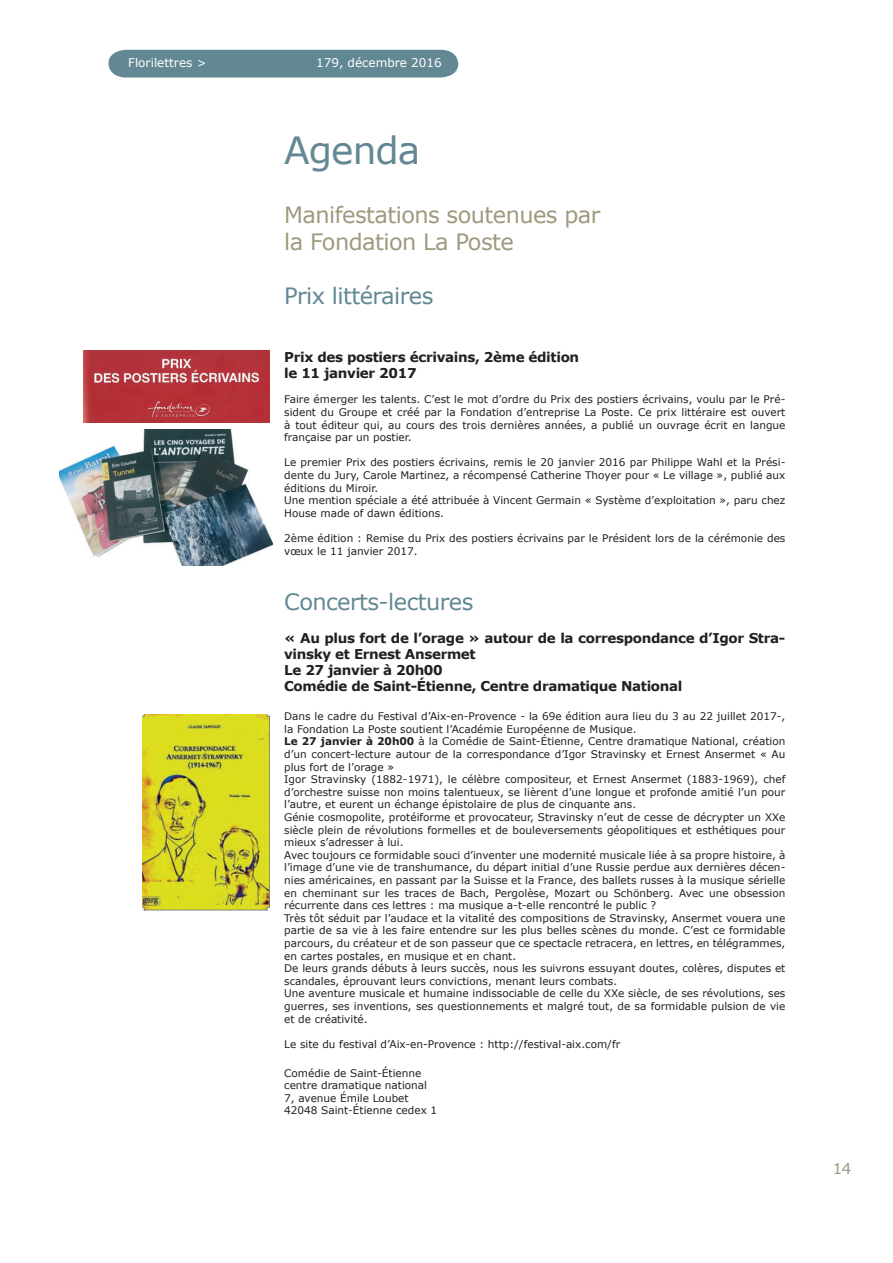
<style>
.page{position:relative;width:893px;height:1263px;background:#fff}
.page>*{position:absolute;margin:0;border:0;box-sizing:border-box;transform-origin:0 0}
.t1{font:37.5px "Verdana";letter-spacing:-.025em;color:#628893}
.t2{font:22.5px/27px "Verdana";letter-spacing:-.025em;color:#9f997e}
.t3{font:22.5px "Verdana";letter-spacing:-.025em;color:#628893}
.t4{font:15px "Verdana";color:#9f997e}
.t5{font:700 13.5px/16.2px "Verdana";letter-spacing:-.025em;color:#231f20}
.t6{font:12px "Verdana";color:#fff}
.t7{font:10.5px/12.6px "Verdana";color:#231f20}
.s1{font-weight:700}
</style>
<div class="page">
<div style="left:108px;top:50px;width:350px;height:28px;background:#628893"></div>
<img style="left:59px;top:429px;width:213px;height:136px">
<img style="left:84px;top:351px;width:186px;height:71px">
<img style="left:142px;top:714px;width:127px;height:196px">
<p class="t6" style="left:128px;top:55px;width:80px">Florilettres &gt;</p>
<p class="t6" style="left:316px;top:55px;width:127px">179, décembre 2016</p>
<h1 class="t1" style="left:284px;top:126px;width:138px">Agenda</h1>
<h2 class="t2" style="left:284px;top:201px;width:318px">Manifestations soutenues par la Fondation La Poste</h2>
<h2 class="t3" style="left:284px;top:282px;width:151px">Prix littéraires</h2>
<p class="t5" style="left:284px;top:348px;width:296px">Prix des postiers écrivains, 2ème édition le 11 janvier 2017</p>
<p class="t7" style="left:284px;top:393px;width:503px;text-align:justify">Faire émerger les talents. C’est le mot d’ordre du Prix des postiers écrivains, voulu par le Pré&shy;sident du Groupe et créé par la Fondation d’entreprise La Poste. Ce prix littéraire est ouvert à tout éditeur qui, au cours des trois dernières années, a publié un ouvrage écrit en langue française par un postier.</p>
<p class="t7" style="left:284px;top:456px;width:503px">Le premier Prix des postiers écrivains, remis le 20 janvier 2016 par Philippe Wahl et la Prési&shy;dente du Jury, Carole Martinez, a récompensé Catherine Thoyer pour « Le village », publié aux éditions du Miroir.<br>Une mention spéciale a été attribuée à Vincent Germain « Système d’exploitation », paru chez House made of dawn éditions.</p>
<p class="t7" style="left:284px;top:531px;width:503px">2ème édition : Remise du Prix des postiers écrivains par le Président lors de la cérémonie des vœux le 11 janvier 2017.</p>
<h2 class="t3" style="left:284px;top:588px;width:191px">Concerts-lectures</h2>
<p class="t5" style="left:284px;top:629px;width:503px">« Au plus fort de l’orage » autour de la correspondance d’Igor Stra&shy;vinsky et Ernest Ansermet<br>Le 27 janvier à 20h00<br>Comédie de Saint-Étienne, Centre dramatique National</p>
<p class="t7" style="left:284px;top:710px;width:503px">Dans le cadre du Festival d’Aix-en-Provence - la 69e édition aura lieu du 3 au 22 juillet 2017-, la Fondation La Poste soutient l’Académie Européenne de Musique.<br><span class="s1">Le 27 janvier à 20h00</span> à la Comédie de Saint-Étienne, Centre dramatique National, création d’un concert-lecture autour de la correspondance d’Igor Stravinsky et Ernest Ansermet « Au plus fort de l’orage »<br>Igor Stravinsky (1882-1971), le célèbre compositeur, et Ernest Ansermet (1883-1969), chef d’orchestre suisse non moins talentueux, se lièrent d’une longue et profonde amitié l’un pour l’autre, et eurent un échange épistolaire de plus de cinquante ans.<br>Génie cosmopolite, protéiforme et provocateur, Stravinsky n’eut de cesse de décrypter un XXe siècle plein de révolutions formelles et de bouleversements géopolitiques et esthétiques pour mieux s’adresser à lui.<br>Avec toujours ce formidable souci d’inventer une modernité musicale liée à sa propre histoire, à l’image d’une vie de transhumance, du départ initial d’une Russie perdue aux dernières décen&shy;nies américaines, en passant par la Suisse et la France, des ballets russes à la musique sérielle en cheminant sur les traces de Bach, Pergolèse, Mozart ou Schönberg. Avec une obsession récurrente dans ces lettres : ma musique a-t-elle rencontré le public ?<br>Très tôt séduit par l’audace et la vitalité des compositions de Stravinsky, Ansermet vouera une partie de sa vie à les faire entendre sur les plus belles scènes du monde. C’est ce formidable parcours, du créateur et de son passeur que ce spectacle retracera, en lettres, en télégrammes, en cartes postales, en musique et en chant.<br>De leurs grands débuts à leurs succès, nous les suivrons essuyant doutes, colères, disputes et scandales, éprouvant leurs convictions, menant leurs combats.<br>Une aventure musicale et humaine indissociable de celle du XXe siècle, de ses révolutions, ses guerres, ses inventions, ses questionnements et malgré tout, de sa formidable pulsion de vie et de créativité.</p>
<p class="t7" style="left:284px;top:1037px;width:338px">Le site du festival d’Aix-en-Provence : http://festival-aix.com/fr</p>
<p class="t7" style="left:284px;top:1066px;width:155px">Comédie de Saint-Étienne centre dramatique national<br>7, avenue Émile Loubet<br>42048 Saint-Étienne cedex 1</p>
<h3 class="t4" style="left:833px;top:1159px;width:20px">14</h3>
</div>
